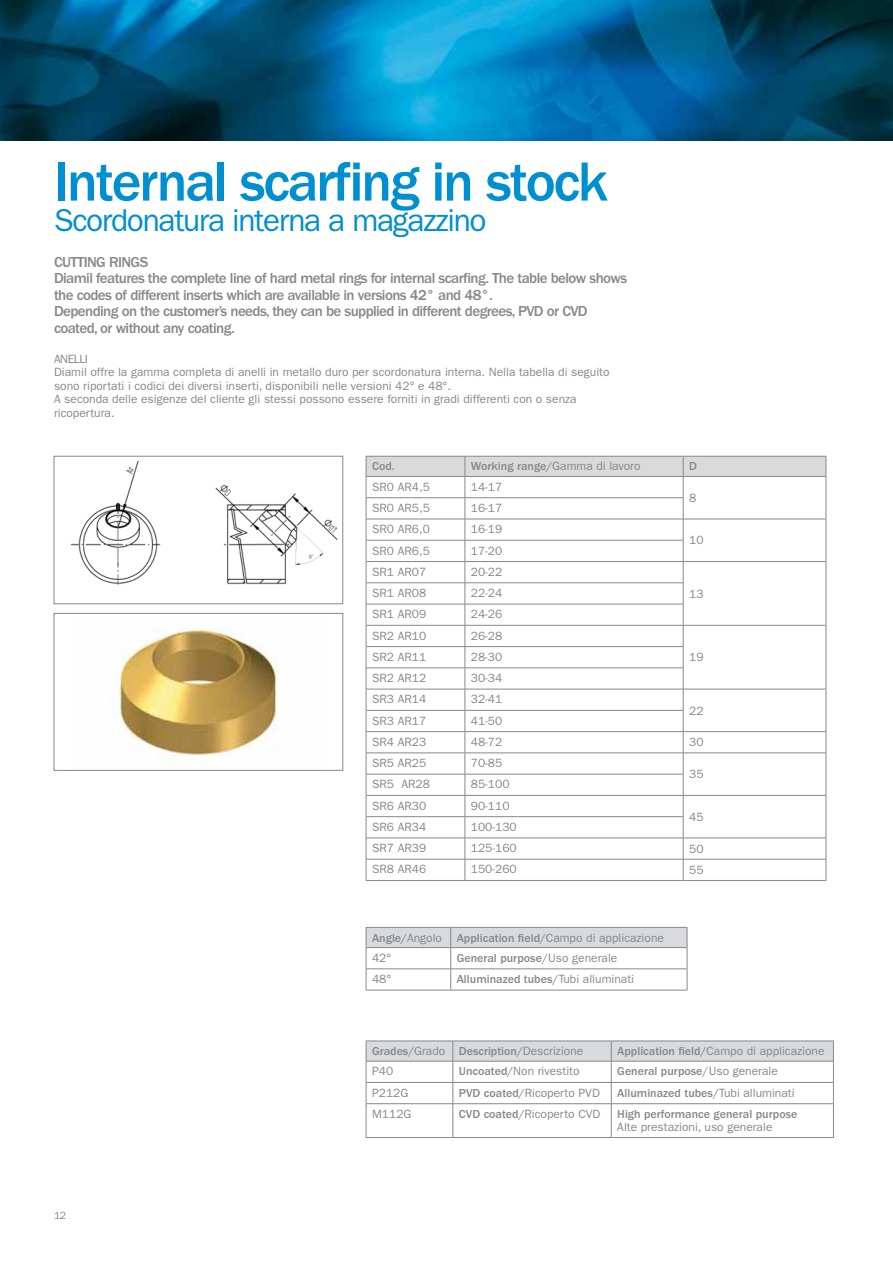
<style>
.page{position:relative;width:893px;height:1263px;background:#fff}
.page>*{position:absolute;margin:0;border:0;box-sizing:border-box;transform-origin:0 0}
.t1{font:500 57px "ITC Franklin Gothic Std";letter-spacing:-.04em;color:#008fd0}
.t2{font:31.65px "ITC Franklin Gothic Std";letter-spacing:-.04em;color:#008fd0}
.t3{font:500 15px/16.5px "ITC Franklin Gothic Std";letter-spacing:-.04em;color:#87888a}
.t4{font:12px/13.5px "ITC Franklin Gothic Std";color:#87888a}
.t5{font:500 12px "ITC Franklin Gothic Std";color:#87888a}
.t6{font:10.5px "ITC Franklin Gothic Std";color:#87888a}
.s1{font-weight:400}
.s2{font-weight:500}
</style>
<div class="page">
<img style="left:70px;top:460px;width:268px;height:125px">
<div style="left:54px;top:456px;width:289px;height:148px;border:1px solid #87888a"></div>
<hr style="left:366px;top:880px;width:99px;height:1px;background:#87888a">
<hr style="left:465px;top:880px;width:218px;height:1px;background:#87888a">
<hr style="left:683px;top:880px;width:143px;height:1px;background:#87888a">
<svg style="left:366px;top:456px;width:461px;height:424px"></svg>
<hr style="left:366px;top:1040px;width:87px;height:1px;background:#87888a">
<hr style="left:453px;top:1040px;width:158px;height:1px;background:#87888a">
<hr style="left:611px;top:1040px;width:223px;height:1px;background:#87888a">
<hr style="left:366px;top:1104px;width:1px;height:33px;background:#87888a">
<hr style="left:833px;top:1104px;width:1px;height:33px;background:#87888a">
<hr style="left:366px;top:1137px;width:87px;height:1px;background:#87888a">
<hr style="left:453px;top:1137px;width:158px;height:1px;background:#87888a">
<hr style="left:611px;top:1137px;width:223px;height:1px;background:#87888a">
<svg style="left:366px;top:1041px;width:468px;height:63px"></svg>
<hr style="left:366px;top:1103px;width:87px;height:1px;background:#87888a">
<hr style="left:453px;top:1103px;width:158px;height:1px;background:#87888a">
<hr style="left:453px;top:1104px;width:1px;height:33px;background:#87888a">
<hr style="left:611px;top:1103px;width:222px;height:1px;background:#87888a">
<hr style="left:611px;top:1104px;width:1px;height:33px;background:#87888a">
<hr style="left:366px;top:990px;width:85px;height:1px;background:#87888a">
<hr style="left:451px;top:990px;width:236px;height:1px;background:#87888a">
<svg style="left:366px;top:927px;width:322px;height:63px"></svg>
<img style="left:0;top:0;width:893px;height:141px">
<img style="left:118px;top:629px;width:160px;height:134px">
<div style="left:54px;top:613px;width:289px;height:158px;border:1px solid #87888a"></div>
<h1 class="t1" style="left:54px;top:150px;width:556px">Internal scarfing in stock</h1>
<h2 class="t2" style="left:54px;top:202px;width:434px">Scordonatura interna a magazzino</h2>
<p class="t3" style="left:54px;top:254px;width:15px">Cutti</p>
<p class="t3" style="left:54px;top:254px;width:575px;text-indent:33px">ng rings<br>Diamil features the complete line of hard metal rings for internal scarfing. The table below shows the codes of different inserts which are available in versions 42° and 48°.<br>Depending on the customer’s needs, they can be supplied in different degrees, PVD or CVD coated, or without any coating.</p>
<p class="t4" style="left:54px;top:352px;width:557px">ANELLI<br>Diamil offre la gamma completa di anelli in metallo duro per scordonatura interna. Nella tabella di seguito sono riportati i codici dei diversi inserti, disponibili nelle versioni 42° e 48°.<br>A seconda delle esigenze del cliente gli stessi possono essere forniti in gradi differenti con o senza ricopertura.</p>
<p class="t5" style="left:372px;top:460px;width:24px">Cod.</p>
<p class="t5" style="left:471px;top:460px;width:171px">Working range/<span class="s1">Gamma di lavoro</span></p>
<p class="t5" style="left:689px;top:460px;width:9px">D</p>
<p class="t4" style="left:372px;top:480px;width:59px">SR0 AR4,5</p>
<p class="t4" style="left:471px;top:480px;width:33px">14-17</p>
<p class="t4" style="left:689px;top:491px;width:9px">8</p>
<p class="t4" style="left:372px;top:501px;width:59px">SR0 AR5,5</p>
<p class="t4" style="left:471px;top:501px;width:33px">16-17</p>
<p class="t4" style="left:372px;top:522px;width:59px">SR0 AR6,0</p>
<p class="t4" style="left:471px;top:522px;width:33px">16-19</p>
<p class="t4" style="left:689px;top:534px;width:16px">10</p>
<p class="t4" style="left:372px;top:544px;width:59px">SR0 AR6,5</p>
<p class="t4" style="left:471px;top:544px;width:33px">17-20</p>
<p class="t4" style="left:372px;top:565px;width:56px">SR1 AR07</p>
<p class="t4" style="left:471px;top:565px;width:33px">20-22</p>
<p class="t4" style="left:372px;top:586px;width:56px">SR1 AR08</p>
<p class="t4" style="left:471px;top:586px;width:33px">22-24</p>
<p class="t4" style="left:689px;top:587px;width:16px">13</p>
<p class="t4" style="left:372px;top:607px;width:56px">SR1 AR09</p>
<p class="t4" style="left:471px;top:607px;width:33px">24-26</p>
<p class="t4" style="left:372px;top:629px;width:56px">SR2 AR10</p>
<p class="t4" style="left:471px;top:629px;width:33px">26-28</p>
<p class="t4" style="left:372px;top:650px;width:56px">SR2 AR11</p>
<p class="t4" style="left:471px;top:650px;width:33px">28-30</p>
<p class="t4" style="left:689px;top:651px;width:16px">19</p>
<p class="t4" style="left:372px;top:671px;width:56px">SR2 AR12</p>
<p class="t4" style="left:471px;top:671px;width:33px">30-34</p>
<p class="t4" style="left:372px;top:693px;width:56px">SR3 AR14</p>
<p class="t4" style="left:471px;top:693px;width:33px">32-41</p>
<p class="t4" style="left:689px;top:704px;width:16px">22</p>
<p class="t4" style="left:372px;top:714px;width:56px">SR3 AR17</p>
<p class="t4" style="left:471px;top:714px;width:33px">41-50</p>
<p class="t4" style="left:372px;top:735px;width:56px">SR4 AR23</p>
<p class="t4" style="left:471px;top:735px;width:33px">48-72</p>
<p class="t4" style="left:689px;top:736px;width:16px">30</p>
<p class="t4" style="left:372px;top:756px;width:56px">SR5 AR25</p>
<p class="t4" style="left:471px;top:756px;width:33px">70-85</p>
<p class="t4" style="left:689px;top:767px;width:16px">35</p>
<p class="t4" style="left:372px;top:778px;width:59px">SR5 AR28</p>
<p class="t4" style="left:471px;top:778px;width:40px">85-100</p>
<p class="t4" style="left:372px;top:799px;width:56px">SR6 AR30</p>
<p class="t4" style="left:471px;top:799px;width:40px">90-110</p>
<p class="t4" style="left:689px;top:810px;width:16px">45</p>
<p class="t4" style="left:372px;top:820px;width:56px">SR6 AR34</p>
<p class="t4" style="left:471px;top:820px;width:47px">100-130</p>
<p class="t4" style="left:372px;top:841px;width:56px">SR7 AR39</p>
<p class="t4" style="left:471px;top:841px;width:47px">125-160</p>
<p class="t4" style="left:689px;top:842px;width:16px">50</p>
<p class="t4" style="left:372px;top:863px;width:56px">SR8 AR46</p>
<p class="t4" style="left:471px;top:863px;width:47px">150-260</p>
<p class="t4" style="left:689px;top:863px;width:16px">55</p>
<p class="t4" style="left:372px;top:927px;width:293px;line-height:20.2px"><span class="s2">Angle/</span>Angolo <span class="s2">Application field/</span>Campo di applicazione<br>42°</p>
<p class="t5" style="left:457px;top:951px;width:162px">General purpose<span class="s1">/Uso generale</span></p>
<p class="t4" style="left:372px;top:972px;width:21px">48°</p>
<p class="t5" style="left:457px;top:972px;width:179px">Alluminazed tubes<span class="s1">/Tubi alluminati</span></p>
<p class="t6" style="left:54px;top:1209px;width:14px">12</p>
<p class="t5" style="left:372px;top:1044px;width:213px">Grades/<span class="s1">Grado</span> Description/<span class="s1">Descrizione</span></p>
<p class="t4" style="left:617px;top:1044px;width:209px"><span class="s2">Application field/</span>Campo di applicazione</p>
<p class="t4" style="left:372px;top:1065px;width:23px">P40</p>
<p class="t4" style="left:459px;top:1065px;width:122px"><span class="s2">Uncoated/</span>Non rivestito</p>
<p class="t5" style="left:617px;top:1065px;width:162px">General purpose<span class="s1">/Uso generale</span></p>
<p class="t4" style="left:372px;top:1086px;width:38px">P212G</p>
<p class="t4" style="left:459px;top:1086px;width:143px"><span class="s2">PVD coated/</span>Ricoperto PVD</p>
<p class="t5" style="left:617px;top:1086px;width:179px">Alluminazed tubes<span class="s1">/Tubi alluminati</span></p>
<p class="t4" style="left:372px;top:1107px;width:41px">M112G</p>
<p class="t4" style="left:459px;top:1107px;width:143px"><span class="s2">CVD coated/</span>Ricoperto CVD</p>
<p class="t5" style="left:617px;top:1107px;width:182px">High performance general purpose</p>
<p class="t4" style="left:617px;top:1121px;width:157px">Alte prestazioni, uso generale</p>
</div>
